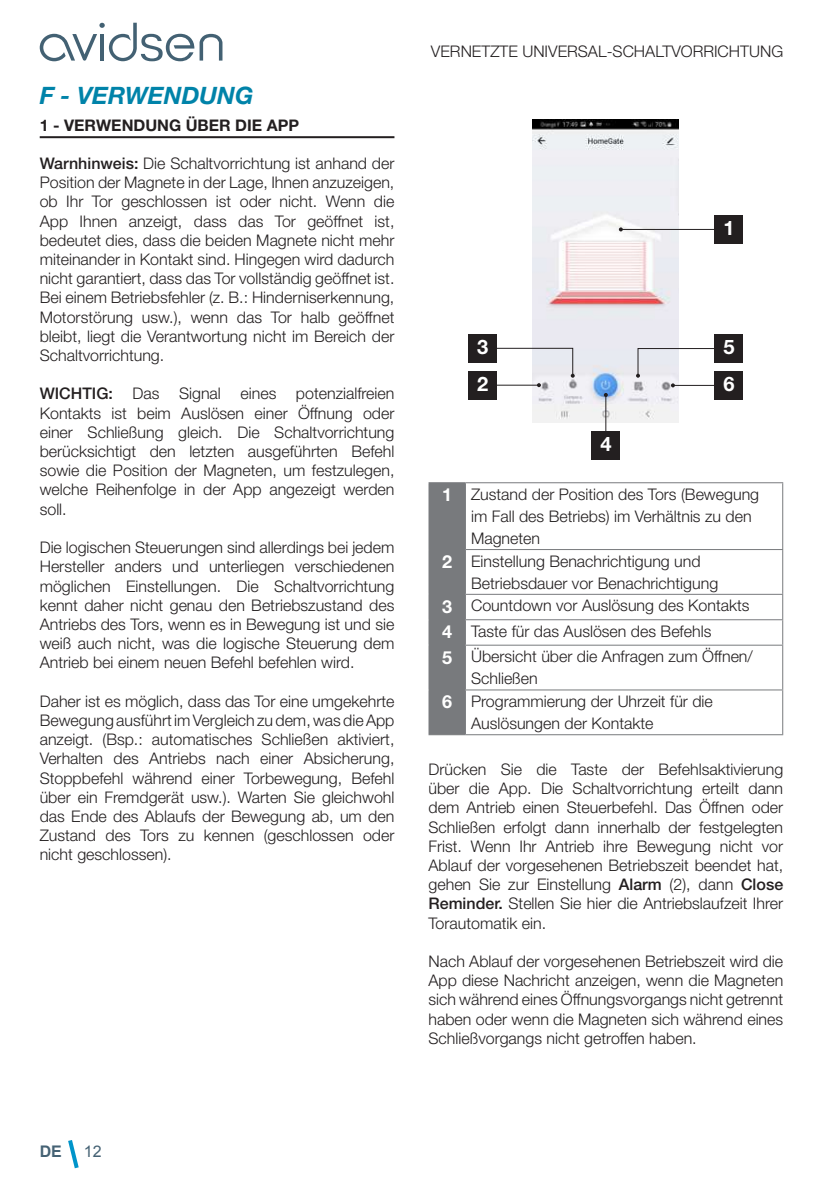
<style>
.page{position:relative;width:840px;height:1191px;background:#fff}
.page>*{position:absolute;margin:0;border:0;box-sizing:border-box;transform-origin:0 0}
.t1{font:italic 700 24px "Helvetica Neue LT Std";color:#0083a9}
.t2{font:700 20px "Helvetica Neue LT Std";color:#fff}
.t3{font:300 16px/19.2px "Helvetica Neue LT Std";color:#231f20;text-align:justify}
.t4{font:700 16px "Helvetica Neue LT Std";color:#231f20}
.t5{font:700 16px "Arial";color:#456274}
.t6{font:16px "Arial";color:#456274}
.s1{font-weight:500}
.s2{font-weight:700;font-size:18px;color:#fff}
</style>
<div class="page">
<svg style="left:68px;top:1140px;width:11px;height:29px"></svg>
<svg style="left:40px;top:23px;width:182px;height:38px"></svg>
<hr style="left:40px;top:136px;width:354px;height:2px;background:#231f20">
<img style="left:532px;top:119px;width:146px;height:303px">
<div style="left:714px;top:215px;width:29px;height:29px;background:#231f20"></div>
<hr style="left:620px;top:229px;width:95px;height:1px;background:#231f20">
<svg style="left:618px;top:227px;width:4px;height:4px"></svg>
<div style="left:468px;top:371px;width:29px;height:29px;background:#231f20"></div>
<div style="left:591px;top:431px;width:29px;height:29px;background:#231f20"></div>
<hr style="left:605px;top:395px;width:1px;height:38px;background:#231f20">
<svg style="left:603px;top:393px;width:4px;height:4px"></svg>
<div style="left:468px;top:334px;width:29px;height:29px;background:#231f20"></div>
<svg style="left:497px;top:347px;width:77px;height:40px"></svg>
<div style="left:714px;top:371px;width:29px;height:29px;background:#231f20"></div>
<div style="left:714px;top:334px;width:29px;height:29px;background:#231f20"></div>
<svg style="left:635px;top:347px;width:79px;height:40px"></svg>
<hr style="left:465px;top:482px;width:317px;height:1px;background:#787a7d">
<hr style="left:781px;top:483px;width:1px;height:66px;background:#787a7d">
<hr style="left:428px;top:482px;width:37px;height:1px;background:#787a7d">
<hr style="left:465px;top:549px;width:317px;height:1px;background:#787a7d">
<hr style="left:781px;top:550px;width:1px;height:44px;background:#787a7d">
<hr style="left:465px;top:619px;width:317px;height:1px;background:#787a7d">
<hr style="left:781px;top:645px;width:1px;height:44px;background:#787a7d">
<hr style="left:781px;top:690px;width:1px;height:44px;background:#787a7d">
<div style="left:428px;top:483px;width:37px;height:251px;background:#787a7d"></div>
<hr style="left:465px;top:594px;width:317px;height:1px;background:#787a7d">
<hr style="left:428px;top:644px;width:37px;height:1px;background:#787a7d">
<hr style="left:465px;top:644px;width:317px;height:1px;background:#787a7d">
<hr style="left:428px;top:689px;width:37px;height:1px;background:#787a7d">
<hr style="left:465px;top:689px;width:317px;height:1px;background:#787a7d">
<hr style="left:428px;top:734px;width:37px;height:1px;background:#787a7d">
<hr style="left:465px;top:734px;width:317px;height:1px;background:#787a7d">
<h1 class="t1" style="left:40px;top:80px;width:215px">F - VERWENDUNG</h1>
<p class="t4" style="left:40px;top:115px;width:261px">1 - VERWENDUNG ÜBER DIE APP</p>
<p class="t3" style="left:40px;top:153px;width:356px"><span class="s1">Warnhinweis:</span> Die Schaltvorrichtung ist anhand der Position der Magnete in der Lage, Ihnen anzuzeigen, ob Ihr Tor geschlossen ist oder nicht. Wenn die App Ihnen anzeigt, dass das Tor geöffnet ist, bedeutet dies, dass die beiden Magnete nicht mehr miteinander in Kontakt sind. Hingegen wird dadurch nicht garantiert, dass das Tor vollständig geöffnet ist.<br>Bei einem Betriebsfehler (z. B.: Hinderniserkennung, Motorstörung usw.), wenn das Tor halb geöffnet bleibt, liegt die Verantwortung nicht im Bereich der Schaltvorrichtung.</p>
<p class="t3" style="left:40px;top:384px;width:356px"><span class="s1">WICHTIG:</span> Das Signal eines potenzialfreien Kontakts ist beim Auslösen einer Öffnung oder einer Schließung gleich. Die Schaltvorrichtung berücksichtigt den letzten ausgeführten Befehl sowie die Position der Magneten, um festzulegen, welche Reihenfolge in der App angezeigt werden soll.</p>
<p class="t3" style="left:40px;top:537px;width:356px">Die logischen Steuerungen sind allerdings bei jedem Hersteller anders und unterliegen verschiedenen möglichen Einstellungen. Die Schaltvorrichtung kennt daher nicht genau den Betriebszustand des Antriebs des Tors, wenn es in Bewegung ist und sie weiß auch nicht, was die logische Steuerung dem Antrieb bei einem neuen Befehl befehlen wird.</p>
<p class="t3" style="left:40px;top:691px;width:356px">Daher ist es möglich, dass das Tor eine umgekehrte Bewegung ausführt im Vergleich zu dem, was die App anzeigt. (Bsp.: automatisches Schließen aktiviert, Verhalten des Antriebs nach einer Absicherung, Stoppbefehl während einer Torbewegung, Befehl über ein Fremdgerät usw.). Warten Sie gleichwohl das Ende des Ablaufs der Bewegung ab, um den Zustand des Tors zu kennen (geschlossen oder nicht geschlossen).</p>
<p class="t3" style="left:431px;top:41px;width:353px">VERNETZTE UNIVERSAL-SCHALTVORRICHTUNG</p>
<p class="t2" style="left:477px;top:334px;width:13px">3</p>
<p class="t2" style="left:477px;top:371px;width:13px">2</p>
<p class="t2" style="left:600px;top:431px;width:13px">4</p>
<p class="t2" style="left:723px;top:215px;width:13px">1</p>
<p class="t2" style="left:723px;top:334px;width:13px">5</p>
<p class="t2" style="left:723px;top:371px;width:13px">6</p>
<p class="t3" style="left:442px;top:484px;width:318px"><span class="s2">1</span> Zustand der Position des Tors (Bewegung</p>
<p class="t3" style="left:471px;top:506px;width:282px">im Fall des Betriebs) im Verhältnis zu den</p>
<p class="t3" style="left:471px;top:528px;width:71px">Magneten</p>
<p class="t3" style="left:442px;top:551px;width:260px"><span class="s2">2</span> Einstellung Benachrichtigung und</p>
<p class="t3" style="left:471px;top:573px;width:248px">Betriebsdauer vor Benachrichtigung</p>
<p class="t3" style="left:442px;top:596px;width:309px"><span class="s2">3</span> Countdown vor Auslösung des Kontakts</p>
<p class="t3" style="left:442px;top:618px;width:312px;line-height:25.4px"><span class="s2">4</span> Taste für das Auslösen des Befehls<br><span class="s2">5</span> Übersicht über die Anfragen zum Öffnen/</p>
<p class="t3" style="left:471px;top:668px;width:68px">Schließen</p>
<p class="t3" style="left:442px;top:691px;width:272px"><span class="s2">6</span> Programmierung der Uhrzeit für die</p>
<p class="t3" style="left:471px;top:713px;width:184px">Auslösungen der Kontakte</p>
<p class="t3" style="left:428px;top:759px;width:356px">Drücken Sie die Taste der Befehlsaktivierung über die App. Die Schaltvorrichtung erteilt dann dem Antrieb einen Steuerbefehl. Das Öffnen oder Schließen erfolgt dann innerhalb der festgelegten Frist. Wenn Ihr Antrieb ihre Bewegung nicht vor Ablauf der vorgesehenen Betriebszeit beendet hat, gehen Sie zur Einstellung <span class="s1">Alarm</span> (2), dann <span class="s1">Close Reminder.</span> Stellen Sie hier die Antriebslaufzeit Ihrer Torautomatik ein.</p>
<p class="t3" style="left:428px;top:951px;width:356px">Nach Ablauf der vorgesehenen Betriebszeit wird die App diese Nachricht anzeigen, wenn die Magneten sich während eines Öffnungsvorgangs nicht getrennt haben oder wenn die Magneten sich während eines Schließvorgangs nicht getroffen haben.</p>
<p class="t5" style="left:40px;top:1140px;width:24px">DE</p>
<p class="t6" style="left:84px;top:1141px;width:19px">12</p>
</div>
